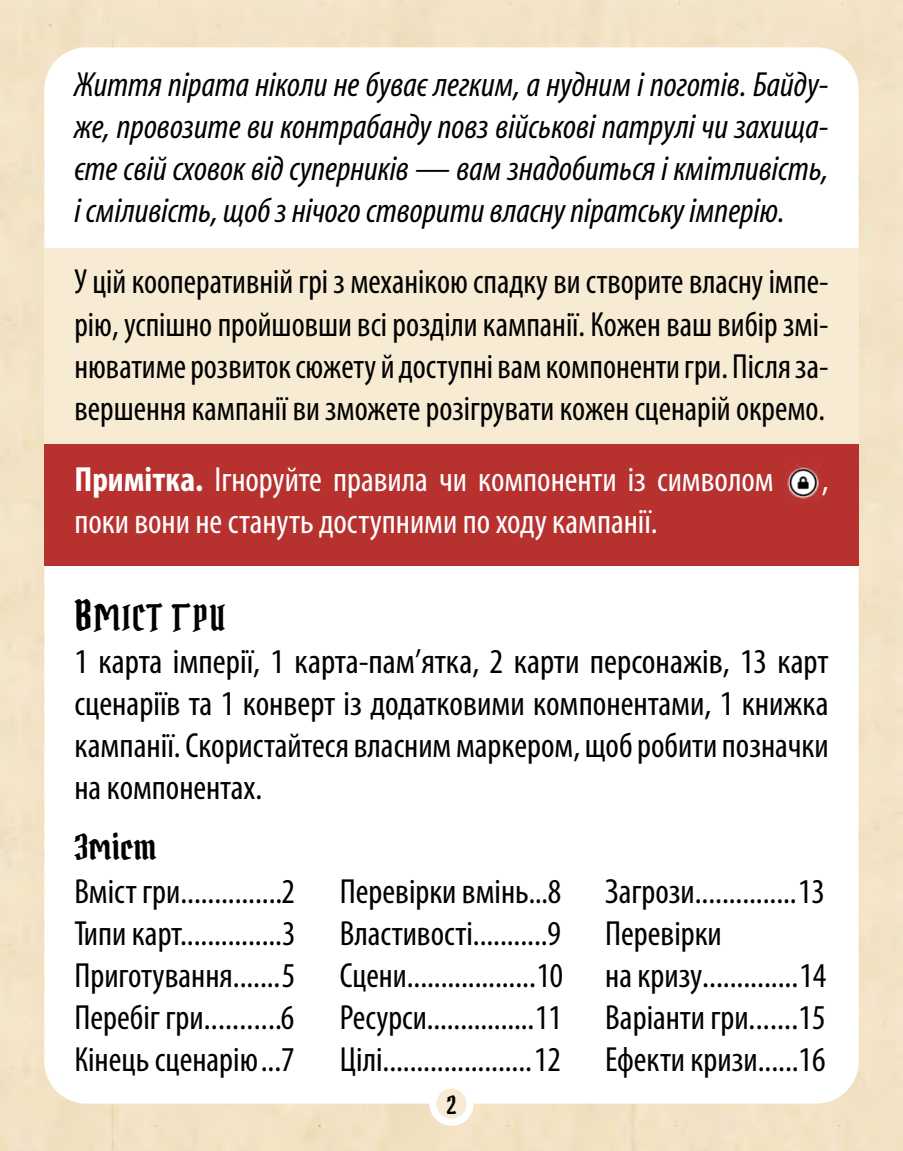
<style>
.page{position:relative;width:903px;height:1151px;background:#f2e3c6}
.page>*{position:absolute;margin:0;border:0;box-sizing:border-box;transform-origin:0 0}
.t1{font:condensed 35px/42px "Myriad Pro";color:#000;text-align:justify}
.t2{font:italic condensed 35px/42px "Myriad Pro";color:#000;text-align:justify}
.t3{font:condensed 35px "Myriad Pro";color:#fff}
.t4{font:35px "Pirata One UA";letter-spacing:.05em;color:#000}
.t5{font:24.5px "Pirata One UA";color:#000}
.s1{font-weight:700}
.s2{font-size:42px}
</style>
<div class="page">
<div style="left:44px;top:47px;width:814px;height:1056px;background:#fff;border-radius:42px"></div>
<div style="left:44px;top:248px;width:814px;height:196px;background:#f7ebd4"></div>
<div style="left:44px;top:444px;width:814px;height:122px;background:#b7312f"></div>
<svg style="left:433px;top:1085px;width:37px;height:37px"></svg>
<div style="left:429px;top:1081px;width:45px;height:45px;border:7px solid #fff;border-radius:50%"></div>
<img style="left:786px;top:465px;width:34px;height:37px">
<p class="t2" style="left:74px;top:64px;width:756px">Життя пірата ніколи не буває легким, а нудним і поготів. Байду&shy;же, провозите ви контрабанду повз військові патрулі чи захища&shy;єте свій сховок від суперників — вам знадобиться і кмітливість, і сміливість, щоб з нічого створити власну піратську імперію.</p>
<p class="t1" style="left:74px;top:262px;width:756px">У цій кооперативній грі з механікою спадку ви створите власну імпе&shy;рію, успішно пройшовши всі розділи кампанії. Кожен ваш вибір змі&shy;нюватиме розвиток сюжету й доступні вам компоненти гри. Після за&shy;вершення кампанії ви зможете розігрувати кожен сценарій окремо.</p>
<p class="t3" style="left:74px;top:461px;width:701px"><span class="s1">Примітка.</span> Ігноруйте правила чи компоненти із символом</p>
<p class="t3" style="left:822px;top:461px;width:8px">,</p>
<p class="t3" style="left:74px;top:503px;width:585px">поки вони не стануть доступними по ходу кампанії.</p>
<p class="t4" style="left:74px;top:596px;width:153px"><span class="s2">В</span>МІСТ ГРИ</p>
<p class="t1" style="left:74px;top:641px;width:756px">1 карта імперії, 1 карта-пам’ятка, 2 карти персонажів, 13 карт сценаріїв та 1 конверт із додатковими компонентами, 1 книжка кампанії. Скористайтеся власним маркером, щоб робити позначки на компонентах.</p>
<p class="t4" style="left:74px;top:824px;width:84px">Зміст</p>
<p class="t1" style="left:74px;top:871px;width:223px">Вміст гри...............2<br>Типи карт...............3<br>Приготування.......5<br>Перебіг гри...........6<br>Кінець сценарію...7</p>
<p class="t1" style="left:340px;top:871px;width:225px">Перевірки вмінь...8<br>Властивості...........9<br>Сцени...................10<br>Ресурси................11<br>Цілі......................12</p>
<p class="t1" style="left:605px;top:871px;width:223px;text-align:left">Загрози...............13<br>Перевірки<br>на кризу..............14<br>Варіанти гри.......15<br>Ефекти кризи......16</p>
<p class="t5" style="left:447px;top:1089px;width:11px">2</p>
</div>
